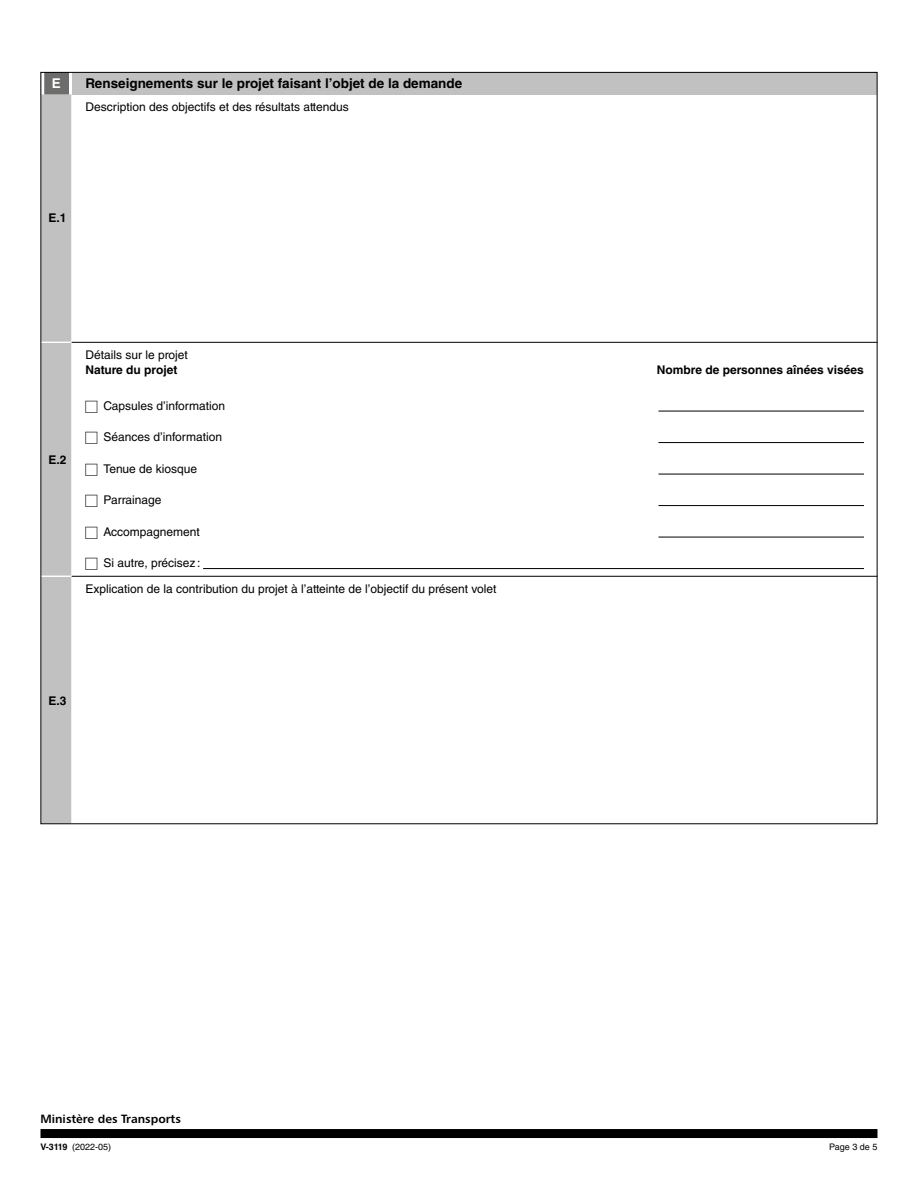
<style>
.page{position:relative;width:918px;height:1188px;background:#fff}
.page>*{position:absolute;margin:0;border:0;box-sizing:border-box;transform-origin:0 0}
.t1{font:700 13.5px "Helvetica LT Std";color:#000001}
.t2{font:700 13.5px "Helvetica LT Std";color:#fff}
.t3{font:12px "Helvetica LT Std";color:#000001}
.t4{font:700 12px "Helvetica LT Std";color:#000001}
.t5{font:12px "Chaloult Demi Gras";color:#000001}
.t6{font:9px "Helvetica LT Std";color:#000001}
.s1{font-family:"Chaloult Cond"}
.s2{font-weight:700}
</style>
<div class="page">
<div style="left:40px;top:1129px;width:838px;height:9px;background:#000001"></div>
<div style="left:40px;top:72px;width:838px;height:22px;background:#c1c1c1"></div>
<div style="left:40px;top:72px;width:32px;height:22px;background:linear-gradient(to bottom,#fff,#fff)"></div>
<div style="left:44px;top:72px;width:25px;height:22px;background:#6d6d6c"></div>
<hr style="left:658px;top:411px;width:206px;height:1px;background:#000001">
<hr style="left:658px;top:442px;width:206px;height:1px;background:#000001">
<hr style="left:658px;top:474px;width:206px;height:1px;background:#000001">
<hr style="left:658px;top:505px;width:206px;height:1px;background:#000001">
<hr style="left:658px;top:537px;width:206px;height:1px;background:#000001">
<hr style="left:203px;top:568px;width:661px;height:1px;background:#000001">
<div style="left:42px;top:93px;width:30px;height:729px;background:#c1c1c1"></div>
<hr style="left:72px;top:342px;width:806px;height:1px;background:#000001">
<hr style="left:72px;top:576px;width:806px;height:1px;background:#000001">
<p class="t2" style="left:52px;top:75px;width:11px">E</p>
<p class="t1" style="left:86px;top:75px;width:378px">Renseignements sur le projet faisant l’objet de la demande</p>
<p class="t3" style="left:86px;top:100px;width:265px">Description des objectifs et des résultats attendus</p>
<p class="t4" style="left:48px;top:211px;width:20px">E.1</p>
<p class="t4" style="left:48px;top:452px;width:20px">E.2</p>
<p class="t3" style="left:86px;top:348px;width:104px">Détails sur le projet</p>
<p class="t4" style="left:86px;top:362px;width:93px">Nature du projet</p>
<p class="t3" style="left:86px;top:399px;width:141px"><span class="s1">¥</span> Capsules d’information</p>
<p class="t3" style="left:86px;top:430px;width:138px"><span class="s1">¥</span> Séances d’information</p>
<p class="t3" style="left:86px;top:462px;width:113px"><span class="s1">¥</span> Tenue de kiosque</p>
<p class="t3" style="left:86px;top:493px;width:78px"><span class="s1">¥</span> Parrainage</p>
<p class="t3" style="left:86px;top:525px;width:116px"><span class="s1">¥</span> Accompagnement</p>
<p class="t3" style="left:86px;top:556px;width:116px"><span class="s1">¥</span> Si autre, précisez:</p>
<p class="t3" style="left:86px;top:582px;width:413px">Explication de la contribution du projet à l’atteinte de l’objectif du présent volet</p>
<p class="t4" style="left:48px;top:693px;width:20px">E.3</p>
<p class="t4" style="left:657px;top:362px;width:208px">Nombre de personnes aînées visées</p>
<p class="t5" style="left:40px;top:1112px;width:142px">Ministère des Transports</p>
<p class="t6" style="left:40px;top:1142px;width:72px"><span class="s2">V-3119</span> (2022-05)</p>
<p class="t6" style="left:829px;top:1142px;width:50px">Page 3 de 5</p>
</div>
